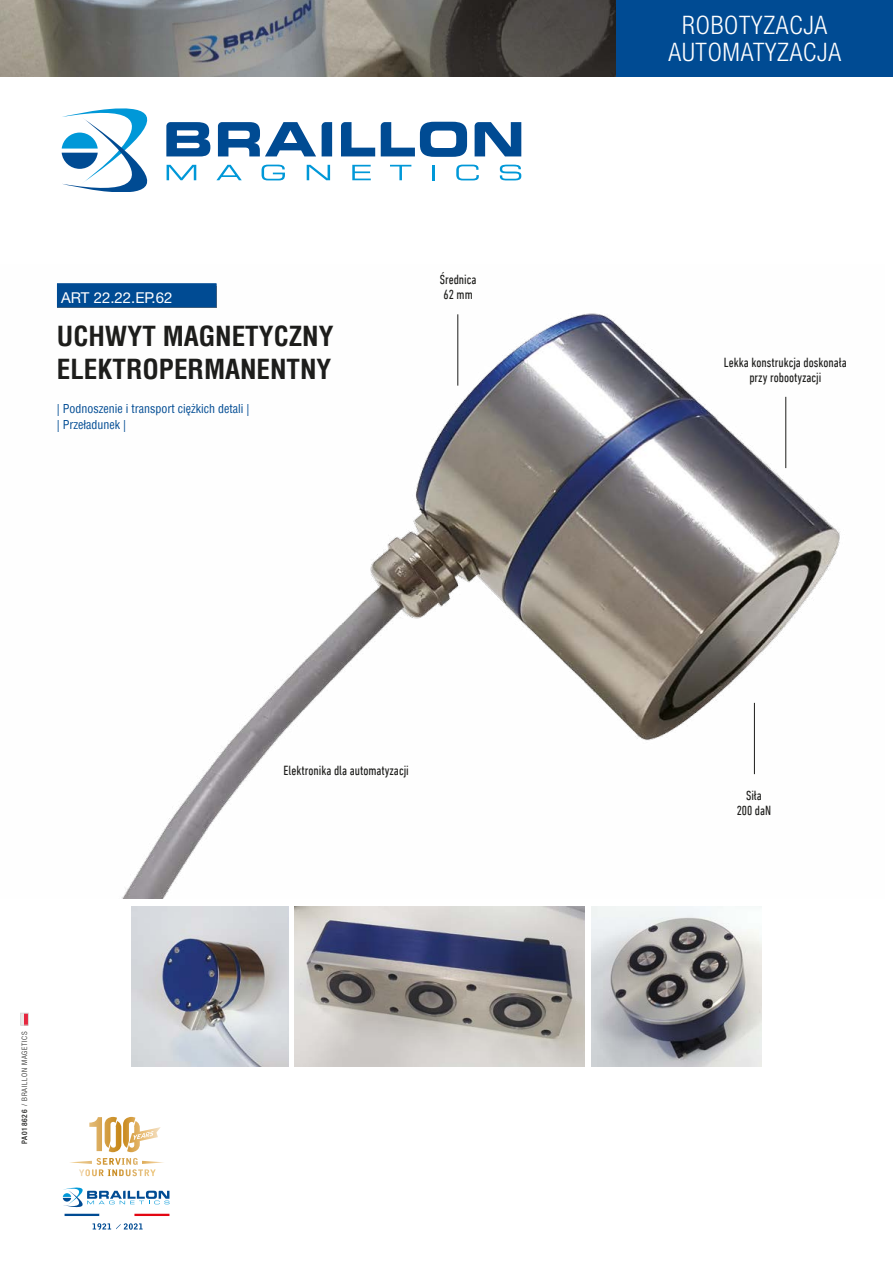
<style>
.page{position:relative;width:893px;height:1263px;background:#fff}
.page>*{position:absolute;margin:0;border:0;box-sizing:border-box;transform-origin:0 0}
.TITRE{font:700 condensed 27px/33px "Helvetica";color:#1d1d1b}
.t1{font:300 condensed 25.5px/27px "Helvetica Neue LT Std";letter-spacing:.03em;color:#fff;text-align:center}
.REF{font:15px "Helvetica Neue LT Std";color:#fff}
.points_forts{font:condensed 13.5px/15px "DIN Next LT Pro";color:#1d1d1b;text-align:center}
.application{font:condensed 12px/16.5px "Helvetica";color:#004b93}
.t2{font:300 condensed 7.5px "Helvetica Neue LT Std";letter-spacing:.1em;color:#1d1d1b}
.s1{font-weight:500}
</style>
<div class="page">
<svg style="left:93px;top:1223px;width:50px;height:7px"></svg>
<svg style="left:89px;top:1117px;width:72px;height:35px"></svg>
<svg style="left:63px;top:1158px;width:106px;height:58px"></svg>
<svg style="left:22px;top:1015px;width:3px;height:8px"></svg>
<svg style="left:25px;top:1015px;width:2px;height:8px"></svg>
<div style="left:20px;top:1013px;width:9px;height:12px;border:1px solid #dadada"></div>
<img style="left:0;top:0;width:617px;height:77px">
<div style="left:617px;top:0;width:276px;height:77px;background:#004b93"></div>
<svg style="left:352px;top:165px;width:19px;height:15px"></svg>
<svg style="left:390px;top:165px;width:21px;height:15px"></svg>
<svg style="left:432px;top:165px;width:2px;height:15px"></svg>
<svg style="left:456px;top:165px;width:23px;height:15px"></svg>
<svg style="left:500px;top:165px;width:21px;height:15px"></svg>
<svg style="left:475px;top:122px;width:46px;height:34px"></svg>
<svg style="left:341px;top:122px;width:34px;height:34px"></svg>
<svg style="left:381px;top:122px;width:86px;height:35px"></svg>
<svg style="left:62px;top:109px;width:270px;height:83px"></svg>
<img style="left:56px;top:283px;width:784px;height:615px">
<img style="left:132px;top:907px;width:157px;height:159px">
<img style="left:294px;top:907px;width:291px;height:159px">
<img style="left:591px;top:907px;width:170px;height:159px">
<div style="left:57px;top:287px;width:159px;height:21px;background:#3e5f7e"></div>
<div style="left:57px;top:283px;width:159px;height:24px;background:#004b93"></div>
<hr style="left:457px;top:314px;width:1px;height:72px;background:#1d1d1b">
<hr style="left:785px;top:397px;width:1px;height:71px;background:#1d1d1b">
<hr style="left:754px;top:703px;width:1px;height:71px;background:#1d1d1b">
<p class="REF" style="left:61px;top:288px;width:113px">ART 22.22.EP.62</p>
<p class="TITRE" style="left:57px;top:320px;width:278px">UCHWYT MAGNETYCZNY<br>ELEKTROPERMANENTNY</p>
<p class="application" style="left:57px;top:400px;width:194px">| Podnoszenie i transport ciężkich detali | | Przeładunek |</p>
<p class="REF" style="left:61px;top:288px;width:75px">REF 11.01</p>
<p class="points_forts" style="left:440px;top:272px;width:38px;text-align:left">Średnica<br>62 mm</p>
<p class="t2" style="left:20px;top:1144px;width:114px;rotate:-90deg"><span class="s1">PA018626</span> / BRAILLON MAGETICS</p>
<p class="points_forts" style="left:283px;top:763px;width:127px">Elektronika dla automatyzacji</p>
<p class="t1" style="left:668px;top:11px;width:174px">ROBOTYZACJA<br>AUTOMATYZACJA</p>
<p class="points_forts" style="left:724px;top:354px;width:124px">Lekka konstrukcja doskonała przy robootyzacji</p>
<p class="points_forts" style="left:737px;top:788px;width:36px">Siła<br>200 daN</p>
</div>
